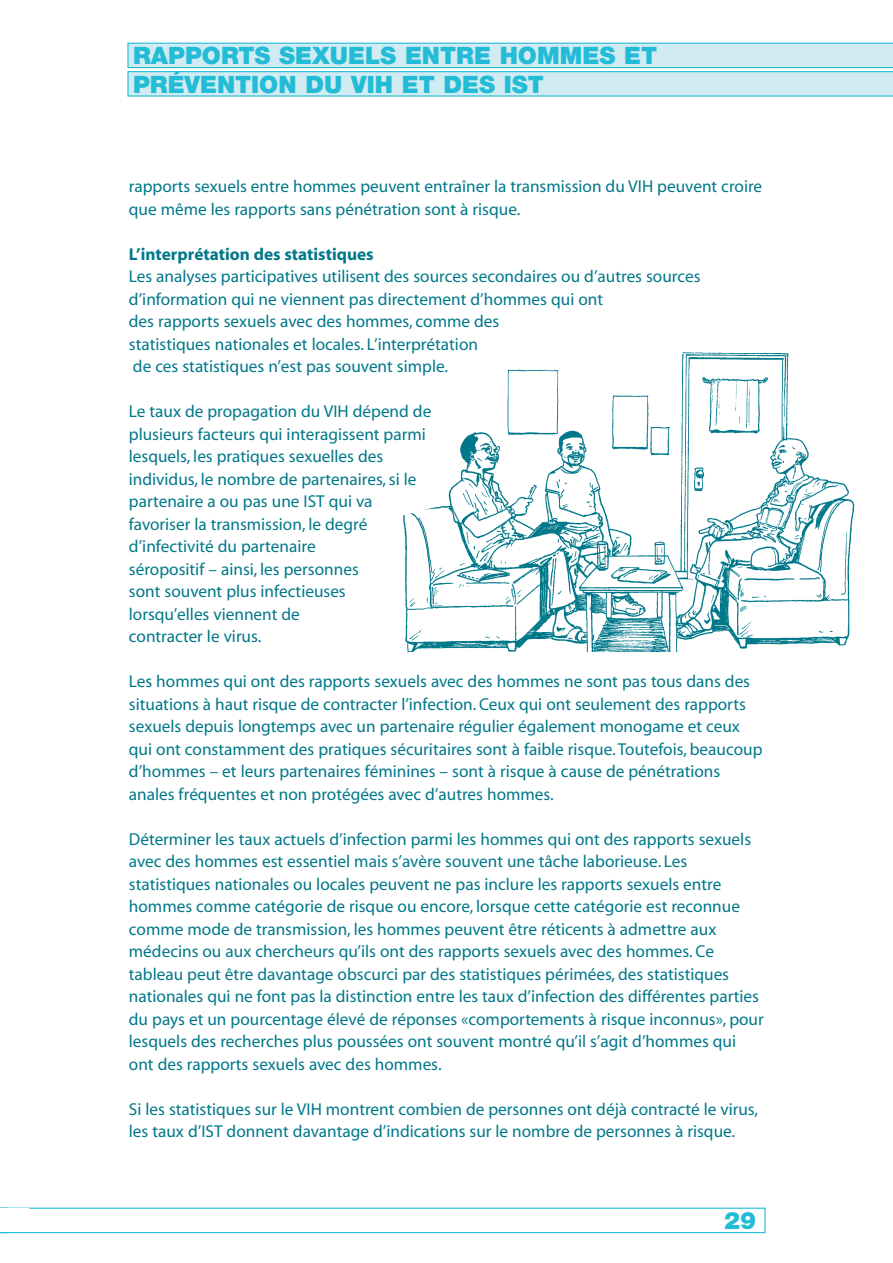
<style>
.page{position:relative;width:893px;height:1263px;background:#fff}
.page>*{position:absolute;margin:0;border:0;box-sizing:border-box;transform-origin:0 0}
.t1{font:900 24px/28.8px "Helvetica Neue";color:#23bcd7}
.t2{font:17.25px/22.5px "Myriad";color:#00788a}
.t3{font:700 17.25px "Myriad";color:#00788a}
</style>
<div class="page">
<svg style="left:0;top:1208px;width:765px;height:25px"></svg>
<div style="left:0;top:1209px;width:29px;height:23px;background:#fff"></div>
<svg style="left:127px;top:43px;width:765px;height:54px;background:#c5e8f0"></svg>
<img style="left:403px;top:352px;width:452px;height:300px">
<h1 class="t1" style="left:133px;top:43px;width:525px">RAPPORTS SEXUELS ENTRE HOMMES ET<br>PRÉVENTION DU VIH ET DES IST</h1>
<p class="t2" style="left:129px;top:177px;width:635px">rapports sexuels entre hommes peuvent entraîner la transmission du VIH peuvent croire que même les rapports sans pénétration sont à risque.</p>
<p class="t3" style="left:129px;top:248px;width:246px">L’interprétation des statistiques</p>
<p class="t2" style="left:129px;top:267px;width:573px">Les analyses participatives utilisent des sources secondaires ou d’autres sources d’information qui ne viennent pas directement d’hommes qui ont<br>des rapports sexuels avec des hommes, comme des<br>statistiques nationales et locales. L’interprétation<br>de ces statistiques n’est pas souvent simple.</p>
<p class="t2" style="left:129px;top:402px;width:304px">Le taux de propagation du VIH dépend de plusieurs facteurs qui interagissent parmi lesquels, les pratiques sexuelles des individus, le nombre de partenaires, si le partenaire a ou pas une IST qui va favoriser la transmission, le degré d’infectivité du partenaire<br>séropositif – ainsi, les personnes<br>sont souvent plus infectieuses<br>lorsqu’elles viennent de<br>contracter le virus.</p>
<p class="t2" style="left:129px;top:672px;width:635px">Les hommes qui ont des rapports sexuels avec des hommes ne sont pas tous dans des situations à haut risque de contracter l’infection. Ceux qui ont seulement des rapports sexuels depuis longtemps avec un partenaire régulier également monogame et ceux qui ont constamment des pratiques sécuritaires sont à faible risque. Toutefois, beaucoup d’hommes – et leurs partenaires féminines – sont à risque à cause de pénétrations anales fréquentes et non protégées avec d’autres hommes.</p>
<p class="t2" style="left:129px;top:829px;width:636px">Déterminer les taux actuels d’infection parmi les hommes qui ont des rapports sexuels avec des hommes est essentiel mais s’avère souvent une tâche laborieuse. Les statistiques nationales ou locales peuvent ne pas inclure les rapports sexuels entre hommes comme catégorie de risque ou encore, lorsque cette catégorie est reconnue comme mode de transmission, les hommes peuvent être réticents à admettre aux médecins ou aux chercheurs qu’ils ont des rapports sexuels avec des hommes. Ce tableau peut être davantage obscurci par des statistiques périmées, des statistiques nationales qui ne font pas la distinction entre les taux d’infection des différentes parties du pays et un pourcentage élevé de réponses «comportements à risque inconnus», pour lesquels des recherches plus poussées ont souvent montré qu’il s’agit d’hommes qui ont des rapports sexuels avec des hommes.</p>
<p class="t2" style="left:129px;top:1099px;width:630px">Si les statistiques sur le VIH montrent combien de personnes ont déjà contracté le virus, les taux d’IST donnent davantage d’indications sur le nombre de personnes à risque.</p>
<h1 class="t1" style="left:724px;top:1208px;width:34px">29</h1>
</div>
